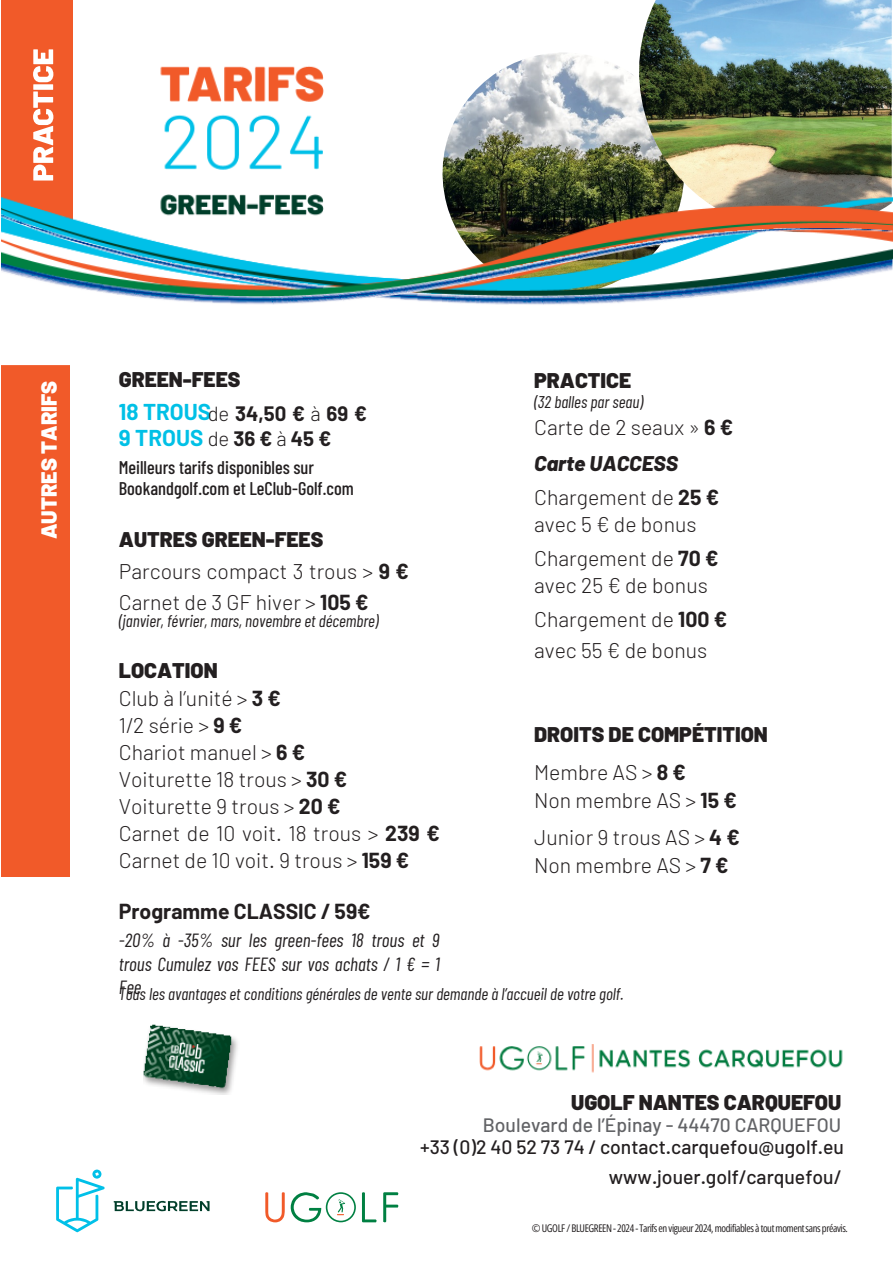
<style>
.page{position:relative;width:893px;height:1263px;background:#fff}
.page>*{position:absolute;margin:0;border:0;box-sizing:border-box;transform-origin:0 0}
.t1{font:700 22.42px "Barlow";color:#00c0e6}
.t2{font:900 21.83px "Barlow";color:#fff}
.t3{font:900 21.3px "Barlow";color:#231f20}
.t4{font:300 21.23px/27.1px "Barlow";color:#231f20}
.t5{font:900 21.23px "Barlow";color:#231f20}
.t6{font:700 21.23px "Barlow";color:#231f20}
.t7{font:italic 800 21.23px "Barlow";color:#231f20}
.t8{font:700 20.4px "Barlow";color:#231f20}
.t9{font:500 19.35px "Barlow";color:#231f20}
.t10{font:500 19.35px "Barlow";color:#626366}
.t11{font:italic 19.12px/23.9px "Barlow Condensed";color:#231f20;text-align:justify}
.t12{font:500 18.3px/20.7px "Barlow Condensed";color:#231f20}
.t13{font:italic 16.95px "Barlow Condensed";color:#231f20}
.t14{font:10.57px "Open Sans Condensed";letter-spacing:-.035em;color:#231f20}
.s1{font-weight:300;font-size:20.4px;color:#231f20}
.s2{font-size:20.4px;color:#231f20}
.s3{font-weight:300}
.s4{font-weight:700}
</style>
<div class="page">
<img style="left:1px;top:0;width:892px;height:1233px">
<div style="left:1px;top:365px;width:69px;height:511px;background:#f15a29"></div>
<img style="left:133px;top:1014px;width:110px;height:85px">
<p class="t2" style="left:35px;top:539px;width:160px;rotate:-90deg">AUTRES TARIFS</p>
<p class="t5" style="left:119px;top:366px;width:123px">GREEN-FEES</p>
<p class="t1" style="left:119px;top:398px;width:94px">18 TROUS</p>
<p class="t1" style="left:119px;top:423px;width:214px">9 TROUS <span class="s1">de</span> <span class="s2">36 €</span> <span class="s1">à</span> <span class="s2">45 €</span></p>
<p class="t8" style="left:208px;top:400px;width:161px"><span class="s3">de</span> 34,50 € <span class="s3">à</span> 69 €</p>
<p class="t12" style="left:119px;top:456px;width:237px">Meilleurs tarifs disponibles sur<br>Bookandgolf.com et LeClub-Golf.com</p>
<p class="t5" style="left:119px;top:525px;width:206px">AUTRES GREEN-FEES</p>
<p class="t4" style="left:119px;top:554px;width:291px;line-height:31.8px">Parcours compact 3 trous &gt; <span class="s4">9 €<br></span>Carnet de 3 GF hiver &gt; <span class="s4">105 €</span></p>
<p class="t13" style="left:119px;top:610px;width:261px">(janvier, février, mars, novembre et décembre)</p>
<p class="t5" style="left:119px;top:657px;width:100px">LOCATION</p>
<p class="t4" style="left:119px;top:683px;width:164px">Club à l’unité &gt; <span class="s4">3 €</span></p>
<p class="t4" style="left:119px;top:710px;width:125px">1/2 série &gt; <span class="s4">9 €</span></p>
<p class="t4" style="left:119px;top:737px;width:188px">Chariot manuel &gt; <span class="s4">6 €</span></p>
<p class="t4" style="left:119px;top:765px;width:230px">Voiturette 18 trous &gt; <span class="s4">30 €<br></span>Voiturette 9 trous &gt; <span class="s4">20 €</span></p>
<p class="t4" style="left:119px;top:819px;width:322px">Carnet de 10 voit. 18 trous &gt; <span class="s4">239 €<br></span>Carnet de 10 voit. 9 trous &gt; <span class="s4">159 €</span></p>
<p class="t6" style="left:119px;top:897px;width:253px">Programme CLASSIC / 59€</p>
<p class="t5" style="left:534px;top:367px;width:99px">PRACTICE</p>
<p class="t13" style="left:534px;top:391px;width:110px">(32 balles par seau)</p>
<p class="t4" style="left:534px;top:413px;width:201px">Carte de 2 seaux » <span class="s4">6 €</span></p>
<p class="t7" style="left:534px;top:449px;width:145px">Carte UACCESS</p>
<p class="t4" style="left:534px;top:483px;width:187px">Chargement de <span class="s4">25 €</span></p>
<p class="t4" style="left:534px;top:510px;width:164px">avec 5 € de bonus</p>
<p class="t4" style="left:534px;top:544px;width:186px">Chargement de <span class="s4">70 €</span></p>
<p class="t4" style="left:534px;top:571px;width:175px">avec 25 € de bonus</p>
<p class="t4" style="left:534px;top:605px;width:195px">Chargement de <span class="s4">100 €</span></p>
<p class="t4" style="left:534px;top:636px;width:175px">avec 55 € de bonus</p>
<p class="t5" style="left:534px;top:721px;width:235px">DROITS DE COMPÉTITION</p>
<p class="t4" style="left:534px;top:758px;width:153px">Membre AS &gt; <span class="s4">8 €</span></p>
<p class="t4" style="left:534px;top:785px;width:204px">Non membre AS &gt; <span class="s4">15 €</span></p>
<p class="t4" style="left:534px;top:823px;width:207px">Junior 9 trous AS &gt; <span class="s4">4 €</span></p>
<p class="t4" style="left:534px;top:851px;width:196px">Non membre AS &gt; <span class="s4">7 €</span></p>
<p class="t11" style="left:119px;top:927px;width:322px">-20% à -35% sur les green-fees 18 trous et 9 trous Cumulez vos FEES sur vos achats / 1 € = 1<br>Fee</p>
<p class="t13" style="left:119px;top:983px;width:506px">Tous les avantages et conditions générales de vente sur demande à l’accueil de votre golf.</p>
<p class="t3" style="left:571px;top:1089px;width:272px">UGOLF NANTES CARQUEFOU</p>
<p class="t10" style="left:483px;top:1112px;width:360px">Boulevard de l’Épinay - 44470 CARQUEFOU</p>
<p class="t9" style="left:420px;top:1134px;width:425px">+33 (0)2 40 52 73 74 / contact.carquefou@ugolf.eu</p>
<p class="t9" style="left:609px;top:1165px;width:234px">www.jouer.golf/carquefou/</p>
<p class="t14" style="left:532px;top:1221px;width:318px">©UGOLF/BLUEGREEN- 2024 -Tarifs en vigueur 2024,modifiables à toutmomentsanspréavis.</p>
</div>
